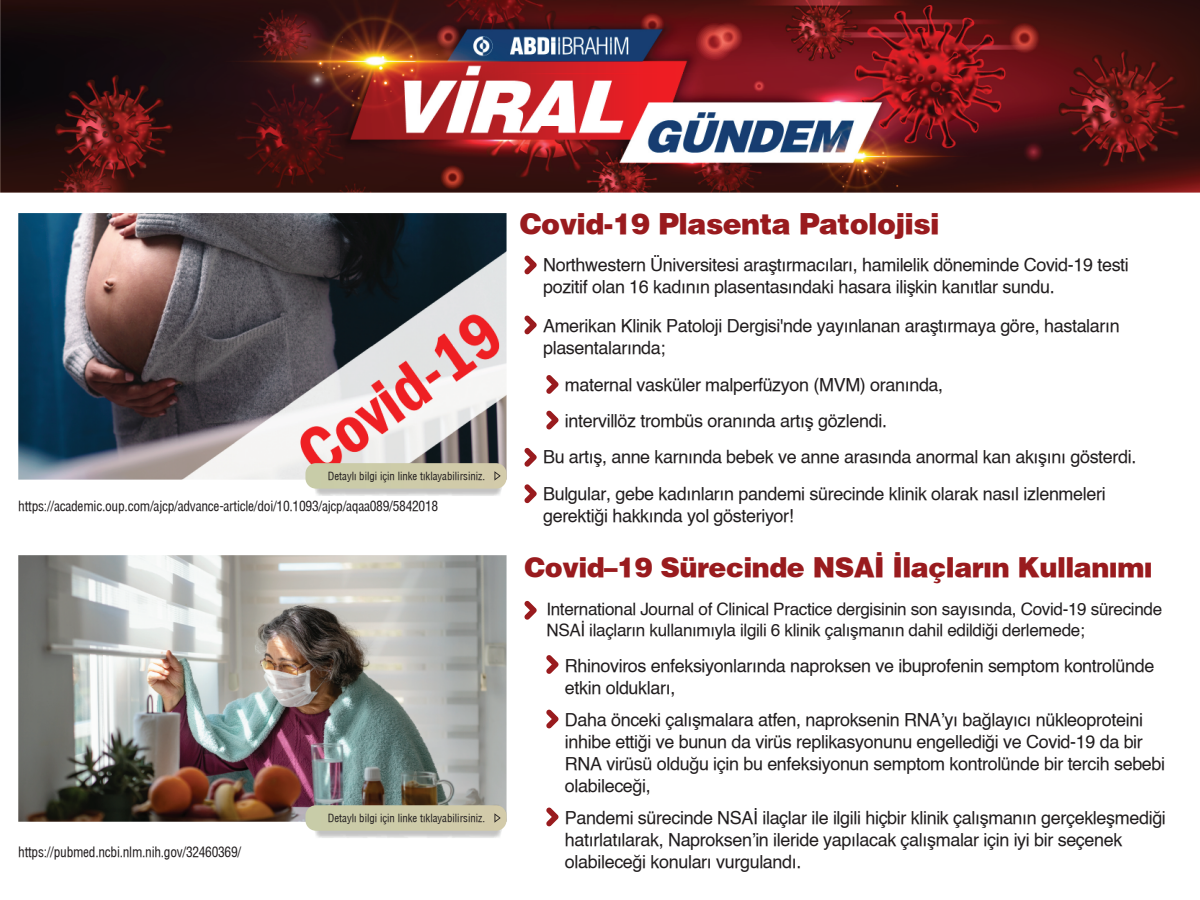
<style>
.page{position:relative;width:1200px;height:900px;background:#fff}
.page>*{position:absolute;margin:0;border:0;box-sizing:border-box;transform-origin:0 0}
.t1{font:28.5px "Helvetica X Black";letter-spacing:-.02em;color:#991b1e}
.t2{font:27px "Helvetica X Black";letter-spacing:-.02em;color:#991b1e}
.t3{font:18px/21.9px "Helvetica X Book";letter-spacing:-.02em;color:#211d1e}
.t4{font:17.1px/20.5px "Helvetica X Book";letter-spacing:-.02em;color:#211d1e}
.t5{font:13.8px "Helvetica Condensed X Book";letter-spacing:-.02em;color:#211d1e}
.t6{font:13.5px "Helvetica Condensed X Book";letter-spacing:-.02em;color:#211d1e}
.t7{font:10.8px "Helvetica Condensed X Book";color:#211d1e}
</style>
<div class="page">
<img style="left:0;top:0;width:1200px;height:808px">
<svg style="left:524px;top:256px;width:13px;height:19px"></svg>
<svg style="left:524px;top:448px;width:13px;height:19px"></svg>
<svg style="left:524px;top:484px;width:13px;height:19px"></svg>
<svg style="left:524px;top:316px;width:13px;height:19px"></svg>
<svg style="left:546px;top:375px;width:13px;height:19px"></svg>
<svg style="left:546px;top:655px;width:13px;height:19px"></svg>
<svg style="left:546px;top:710px;width:13px;height:19px"></svg>
<svg style="left:546px;top:808px;width:13px;height:19px"></svg>
<svg style="left:546px;top:411px;width:13px;height:19px"></svg>
<img style="left:18px;top:213px;width:489px;height:267px">
<img style="left:312px;top:489px;width:193px;height:7px">
<svg style="left:305px;top:463px;width:202px;height:26px;background:#cdcaa9"></svg>
<svg style="left:524px;top:601px;width:13px;height:19px"></svg>
<img style="left:18px;top:555px;width:489px;height:267px">
<img style="left:315px;top:831px;width:187px;height:7px">
<svg style="left:305px;top:805px;width:202px;height:26px;background:#ccc9a8"></svg>
<p class="t7" style="left:328px;top:469px;width:159px">Detaylı bilgi için linke tıklayabilirsiniz.</p>
<p class="t6" style="left:18px;top:497px;width:422px">https://academic.oup.com/ajcp/advance-article/doi/10.1093/ajcp/aqaa089/5842018</p>
<p class="t5" style="left:18px;top:843px;width:224px">https://pubmed.ncbi.nlm.nih.gov/32460369/</p>
<p class="t7" style="left:328px;top:811px;width:159px">Detaylı bilgi için linke tıklayabilirsiniz.</p>
<h1 class="t1" style="left:520px;top:205px;width:422px">Covid-19 Plasenta Patolojisi</h1>
<p class="t3" style="left:543px;top:255px;width:587px">Northwestern Üniversitesi araştırmacıları, hamilelik döneminde Covid-19 testi pozitif olan 16 kadının plasentasındaki hasara ilişkin kanıtlar sundu.</p>
<p class="t3" style="left:543px;top:316px;width:578px">Amerikan Klinik Patoloji Dergisi'nde yayınlanan araştırmaya göre, hastaların plasentalarında;</p>
<p class="t3" style="left:565px;top:375px;width:380px">maternal vasküler malperfüzyon (MVM) oranında,</p>
<p class="t3" style="left:565px;top:411px;width:324px">intervillöz trombüs oranında artış gözlendi.</p>
<p class="t3" style="left:543px;top:440px;width:595px;line-height:36.5px">Bu artış, anne karnında bebek ve anne arasında anormal kan akışını gösterdi.<br>Bulgular, gebe kadınların pandemi sürecinde klinik olarak nasıl izlenmeleri</p>
<p class="t3" style="left:543px;top:505px;width:252px">gerektiği hakkında yol gösteriyor!</p>
<h2 class="t2" style="left:525px;top:550px;width:630px">Covid–19 Sürecinde NSAİ İlaçların Kullanımı</h2>
<p class="t4" style="left:546px;top:600px;width:617px">International Journal of Clinical Practice dergisinin son sayısında, Covid-19 sürecinde<br>NSAİ ilaçların kullanımıyla ilgili 6 klinik çalışmanın dahil edildiği derlemede;</p>
<p class="t3" style="left:565px;top:655px;width:591px">Rhinoviros enfeksiyonlarında naproksen ve ibuprofenin semptom kontrolünde etkin oldukları,</p>
<p class="t3" style="left:565px;top:710px;width:602px">Daha önceki çalışmalara atfen, naproksenin RNA’yı bağlayıcı nükleoproteini inhibe ettiği ve bunun da virüs replikasyonunu engellediği ve Covid-19 da bir RNA virüsü olduğu için bu enfeksiyonun semptom kontrolünde bir tercih sebebi olabileceği,</p>
<p class="t3" style="left:565px;top:808px;width:603px">Pandemi sürecinde NSAİ ilaçlar ile ilgili hiçbir klinik çalışmanın gerçekleşmediği hatırlatılarak, Naproksen’in ileride yapılacak çalışmalar için iyi bir seçenek olabileceği konuları vurgulandı.</p>
</div>
